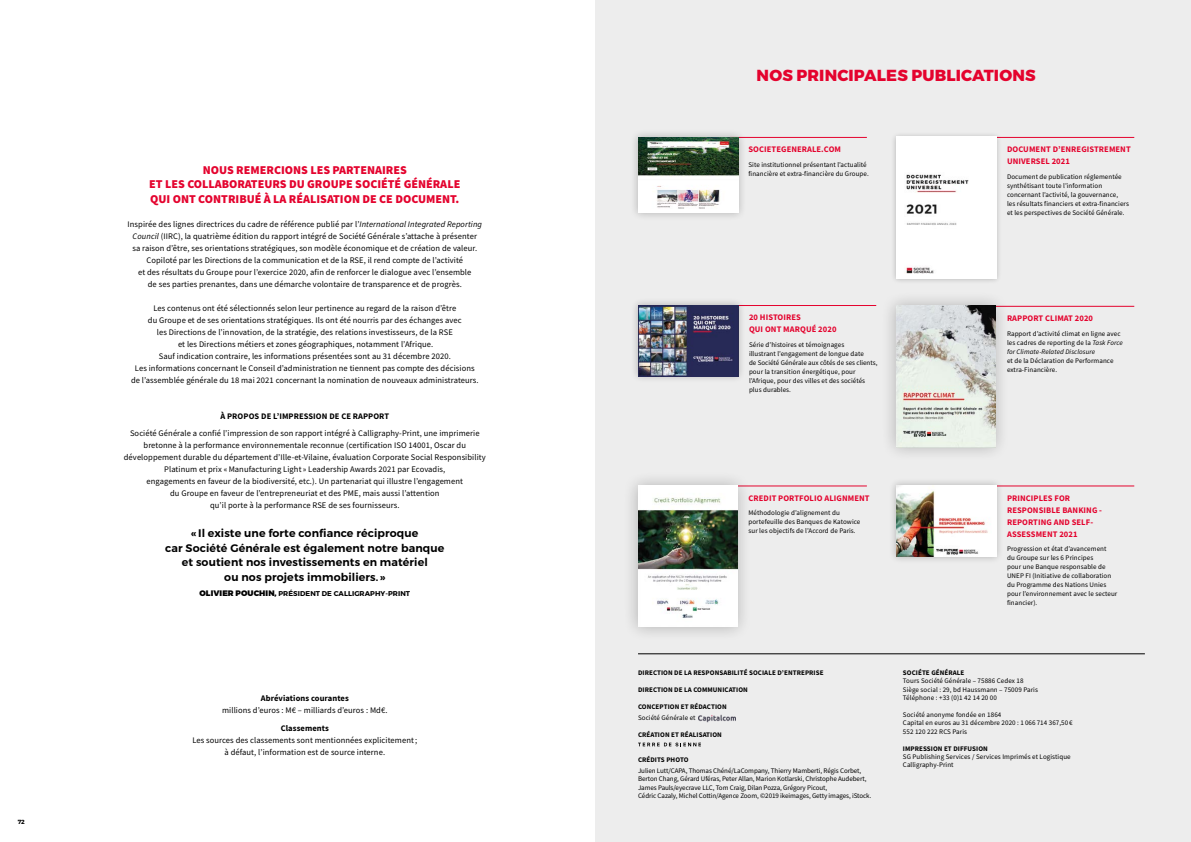
<style>
.page{position:relative;width:1191px;height:842px;background:#fff}
.page>*{position:absolute;margin:0;border:0;box-sizing:border-box;transform-origin:0 0}
.t1{font:800 16px "Montserrat";letter-spacing:.01em;color:#e4032e}
.t2{font:900 12px/14.4px "Source Sans Pro";color:#e4032e;text-align:center}
.t3{font:600 11px/14.5px "Montserrat";letter-spacing:.01em;color:#000;text-align:center}
.t4{font:8.5px/12px "Source Sans Pro";letter-spacing:.01em;color:#000;text-align:center}
.t5{font:700 8.5px/12px "Source Sans Pro";letter-spacing:.01em;color:#e4032e}
.t6{font:700 8.5px "Source Sans Pro";letter-spacing:.01em;color:#000}
.t7{font:7px/9px "Source Sans Pro";letter-spacing:.01em;color:#000}
.t8{font:7px/8.4px "Source Sans Pro";letter-spacing:-.01em;color:#000}
.t9{font:700 7px "Source Sans Pro";letter-spacing:.01em;color:#000}
.t10{font:700 7px "Montserrat";letter-spacing:.01em;color:#000}
.t11{font:700 6px "Montserrat";color:#000}
.s1{font-style:italic}
.s2{font-weight:900;font-size:8px}
</style>
<div class="page">
<div style="left:595px;top:0;width:596px;height:842px;background:#ededed"></div>
<svg style="left:638px;top:743px;width:63px;height:3px"></svg>
<img style="left:698px;top:714px;width:38px;height:9px">
<hr style="left:638px;top:654px;width:506px;height:1px;background:#000">
<hr style="left:989px;top:485px;width:145px;height:1px;background:#e4032e">
<div style="left:888px;top:478px;width:116px;height:86px;background:#000;opacity:.25"></div>
<img style="left:896px;top:485px;width:100px;height:71px">
<hr style="left:730px;top:137px;width:137px;height:1px;background:#e4032e">
<div style="left:629px;top:128px;width:118px;height:93px;background:#000;opacity:.25"></div>
<img style="left:638px;top:137px;width:100px;height:76px">
<hr style="left:731px;top:305px;width:145px;height:1px;background:#e4032e">
<div style="left:630px;top:297px;width:116px;height:87px;background:#000;opacity:.25"></div>
<img style="left:638px;top:305px;width:100px;height:71px">
<hr style="left:987px;top:306px;width:147px;height:1px;background:#e4032e">
<div style="left:881px;top:291px;width:129px;height:171px;background:#000;opacity:.25"></div>
<img style="left:896px;top:306px;width:99px;height:141px">
<hr style="left:730px;top:485px;width:137px;height:1px;background:#e4032e">
<div style="left:623px;top:470px;width:129px;height:172px;background:#000;opacity:.25"></div>
<img style="left:638px;top:485px;width:99px;height:142px">
<hr style="left:987px;top:137px;width:147px;height:1px;background:#e4032e">
<div style="left:890px;top:131px;width:111px;height:153px;background:#000;opacity:.25"></div>
<img style="left:896px;top:137px;width:100px;height:141px">
<p class="t11" style="left:18px;top:818px;width:9px">72</p>
<h2 class="t2" style="left:149px;top:162px;width:312px">NOUS REMERCIONS LES PARTENAIRES<br>ET LES COLLABORATEURS DU GROUPE SOCIÉTÉ GÉNÉRALE<br>QUI ONT CONTRIBUÉ À LA RÉALISATION DE CE DOCUMENT.</h2>
<p class="t4" style="left:128px;top:218px;width:356px">Inspirée des lignes directrices du cadre de référence publié par l’<span class="s1">International Integrated Reporting Council</span> (IIRC), la quatrième édition du rapport intégré de Société Générale s’attache à présenter<br>sa raison d’être, ses orientations stratégiques, son modèle économique et de création de valeur.<br>Copiloté par les Directions de la communication et de la RSE, il rend compte de l’activité<br>et des résultats du Groupe pour l’exercice 2020, afin de renforcer le dialogue avec l’ensemble<br>de ses parties prenantes, dans une démarche volontaire de transparence et de progrès.</p>
<p class="t4" style="left:131px;top:302px;width:349px">Les contenus ont été sélectionnés selon leur pertinence au regard de la raison d’être<br>du Groupe et de ses orientations stratégiques. Ils ont été nourris par des échanges avec<br>les Directions de l’innovation, de la stratégie, des relations investisseurs, de la RSE<br>et les Directions métiers et zones géographiques, notamment l’Afrique.<br>Sauf indication contraire, les informations présentées sont au 31 décembre 2020.<br>Les informations concernant le Conseil d’administration ne tiennent pas compte des décisions de l’assemblée générale du 18 mai 2021 concernant la nomination de nouveaux administrateurs.</p>
<p class="t6" style="left:220px;top:410px;width:170px">À PROPOS DE L’IMPRESSION DE CE RAPPORT</p>
<p class="t4" style="left:124px;top:428px;width:363px">Société Générale a confié l’impression de son rapport intégré à Calligraphy-Print, une imprimerie bretonne à la performance environnementale reconnue (certification ISO 14001, Oscar du développement durable du département d’Ille-et-Vilaine, évaluation Corporate Social Responsibility Platinum et prix «Manufacturing Light » Leadership Awards 2021 par Ecovadis,<br>engagements en faveur de la biodiversité, etc.). Un partenariat qui illustre l’engagement<br>du Groupe en faveur de l’entrepreneuriat et des PME, mais aussi l’attention<br>qu’il porte à la performance RSE de ses fournisseurs.</p>
<p class="t3" style="left:165px;top:526px;width:281px">« Il existe une forte confiance réciproque<br>car Société Générale est également notre banque et soutient nos investissements en matériel<br>ou nos projets immobiliers. »</p>
<p class="t10" style="left:199px;top:589px;width:212px"><span class="s2">OLIVIER POUCHIN,</span> PRÉSIDENT DE CALLIGRAPHY-PRINT</p>
<p class="t6" style="left:261px;top:692px;width:89px">Abréviations courantes</p>
<p class="t4" style="left:222px;top:704px;width:167px">millions d’euros : M€ – milliards d’euros : Md€.</p>
<p class="t6" style="left:281px;top:722px;width:50px">Classements</p>
<p class="t4" style="left:192px;top:734px;width:226px">Les sources des classements sont mentionnées explicitement; à défaut, l’information est de source interne.</p>
<h1 class="t1" style="left:756px;top:65px;width:280px">NOS PRINCIPALES PUBLICATIONS</h1>
<p class="t5" style="left:748px;top:143px;width:94px">SOCIETEGENERALE.COM</p>
<p class="t7" style="left:748px;top:160px;width:122px">Site institutionnel présentant l’actualité financière et extra-financière du Groupe.</p>
<p class="t5" style="left:749px;top:311px;width:89px">20 HISTOIRES<br>QUI ONT MARQUÉ 2020</p>
<p class="t7" style="left:749px;top:340px;width:130px">Série d’histoires et témoignages<br>illustrant l’engagement de longue date<br>de Société Générale aux côtés de ses clients, pour la transition énergétique, pour l’Afrique, pour des villes et des sociétés plus durables.</p>
<p class="t5" style="left:1007px;top:143px;width:125px">DOCUMENT D’ENREGISTREMENT<br>UNIVERSEL 2021</p>
<p class="t7" style="left:1007px;top:172px;width:123px">Document de publication réglementée synthétisant toute l’information concernant l’activité, la gouvernance,<br>les résultats financiers et extra-financiers et les perspectives de Société Générale.</p>
<p class="t5" style="left:1007px;top:312px;width:87px">RAPPORT CLIMAT 2020</p>
<p class="t7" style="left:1007px;top:329px;width:117px">Rapport d’activité climat en ligne avec les cadres de reporting de la <span class="s1">Task Force for Climate-Related Disclosure</span></p>
<p class="t7" style="left:1007px;top:356px;width:108px">et de la Déclaration de Performance extra-Financière.</p>
<p class="t5" style="left:748px;top:492px;width:123px">CREDIT PORTFOLIO ALIGNMENT</p>
<p class="t7" style="left:748px;top:508px;width:113px">Méthodologie d’alignement du portefeuille des Banques de Katowice sur les objectifs de l’Accord de Paris.</p>
<p class="t9" style="left:638px;top:668px;width:187px">DIRECTION DE LA RESPONSABILITÉ SOCIALE D’ENTREPRISE</p>
<p class="t9" style="left:638px;top:685px;width:111px">DIRECTION DE LA COMMUNICATION</p>
<p class="t9" style="left:638px;top:701px;width:90px">CONCEPTION ET RÉDACTION</p>
<p class="t7" style="left:638px;top:713px;width:59px">Société Générale et</p>
<p class="t9" style="left:638px;top:729px;width:85px">CRÉATION ET RÉALISATION</p>
<p class="t9" style="left:638px;top:755px;width:52px">CRÉDITS PHOTO</p>
<p class="t8" style="left:638px;top:766px;width:235px">Julien Lutt/CAPA, Thomas Chéné/LaCompany, Thierry Mamberti, Régis Corbet, Berton Chang, Gérard Uféras, Peter Allan, Marion Kotlarski, Christophe Audebert, James Pauls/eyecrave LLC, Tom Craig, Dilan Pozza, Grégory Picout,<br>Cédric Cazaly, Michel Cottin/Agence Zoom, ©2019 ikeimages, Getty images, iStock.</p>
<p class="t5" style="left:1007px;top:492px;width:97px">PRINCIPLES FOR<br>RESPONSIBLE BANKING -<br>REPORTING AND SELF-<br>ASSESSMENT 2021</p>
<p class="t7" style="left:1007px;top:544px;width:112px">Progression et état d’avancement<br>du Groupe sur les 6 Principes<br>pour une Banque responsable de<br>UNEP FI (Initiative de collaboration du Programme des Nations Unies pour l’environnement avec le secteur financier).</p>
<p class="t9" style="left:903px;top:668px;width:63px">SOCIÉTE GÉNÉRALE</p>
<p class="t7" style="left:903px;top:677px;width:136px;line-height:8.4px">Tours Société Générale – 75886 Cedex 18<br>Siège social : 29, bd Haussmann – 75009 Paris<br>Téléphone : +33 (0)1 42 14 20 00</p>
<p class="t7" style="left:903px;top:710px;width:171px;line-height:8.4px">Société anonyme fondée en 1864<br>Capital en euros au 31 décembre 2020 : 1 066 714 367,50 €<br>552 120 222 RCS Paris</p>
<p class="t9" style="left:903px;top:743px;width:86px">IMPRESSION ET DIFFUSION</p>
<p class="t7" style="left:903px;top:752px;width:169px;line-height:8.4px">SG Publishing Services / Services Imprimés et Logistique<br>Calligraphy-Print</p>
</div>
